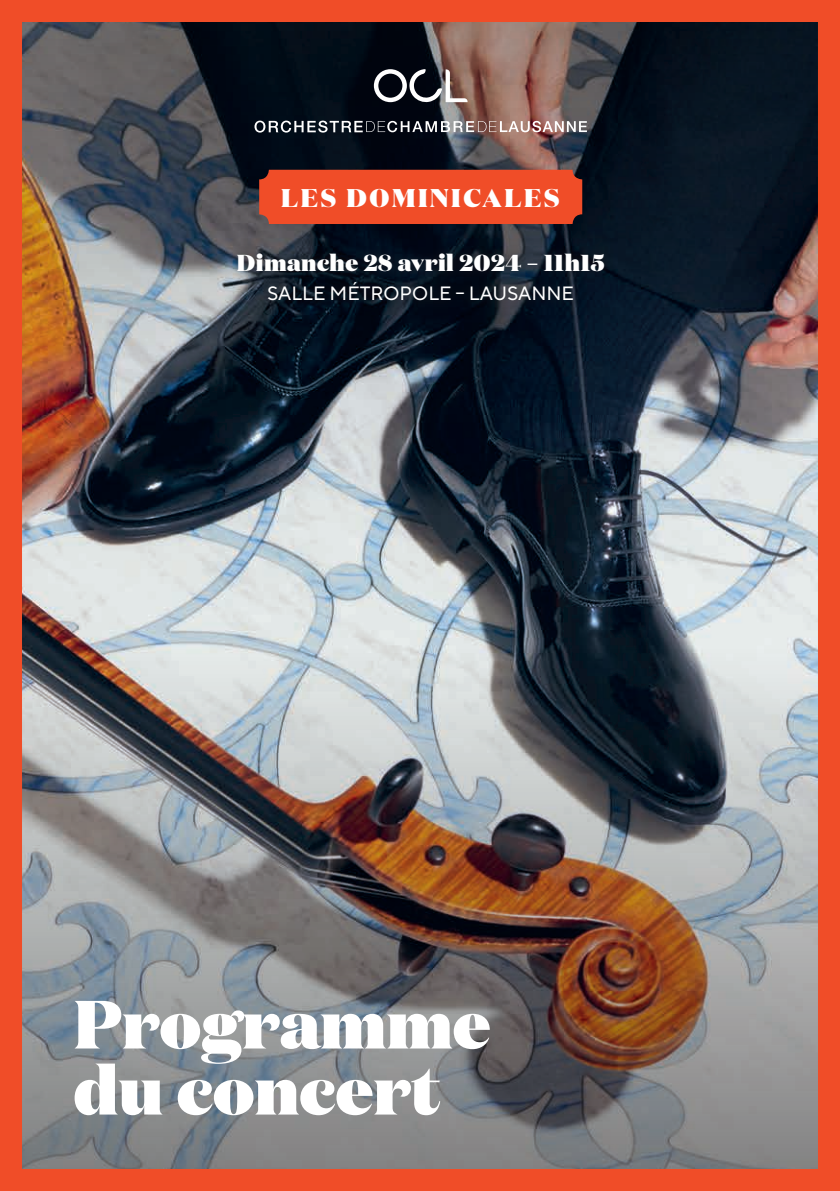
<style>
.page{position:relative;width:840px;height:1191px;background:#fff}
.page>*{position:absolute;margin:0;border:0;box-sizing:border-box;transform-origin:0 0}
.t1{font:900 68px/66px "Domaine Display";color:#fff}
.t2{font:900 25.6px "Domaine Display";letter-spacing:.1em;color:#fff}
.t3{font:900 23.2px "Domaine Display";letter-spacing:.02em;color:#fff}
.t4{font:19.2px "TT Norms Pro";color:#fff}
</style>
<div class="page">
<img style="left:23px;top:23px;width:793px;height:1145px">
<div style="left:0;top:0;width:839px;height:1191px;border:22px solid #f04d28"></div>
<p class="t2" style="left:281px;top:181px;width:279px">LES DOMINICALES</p>
<p class="t3" style="left:237px;top:247px;width:369px">Dimanche 28 avril 2024 – 11h15</p>
<p class="t4" style="left:267px;top:279px;width:308px">SALLE MÉTROPOLE – LAUSANNE</p>
<h1 class="t1" style="left:74px;top:990px;width:418px">Programme du concert</h1>
</div>
